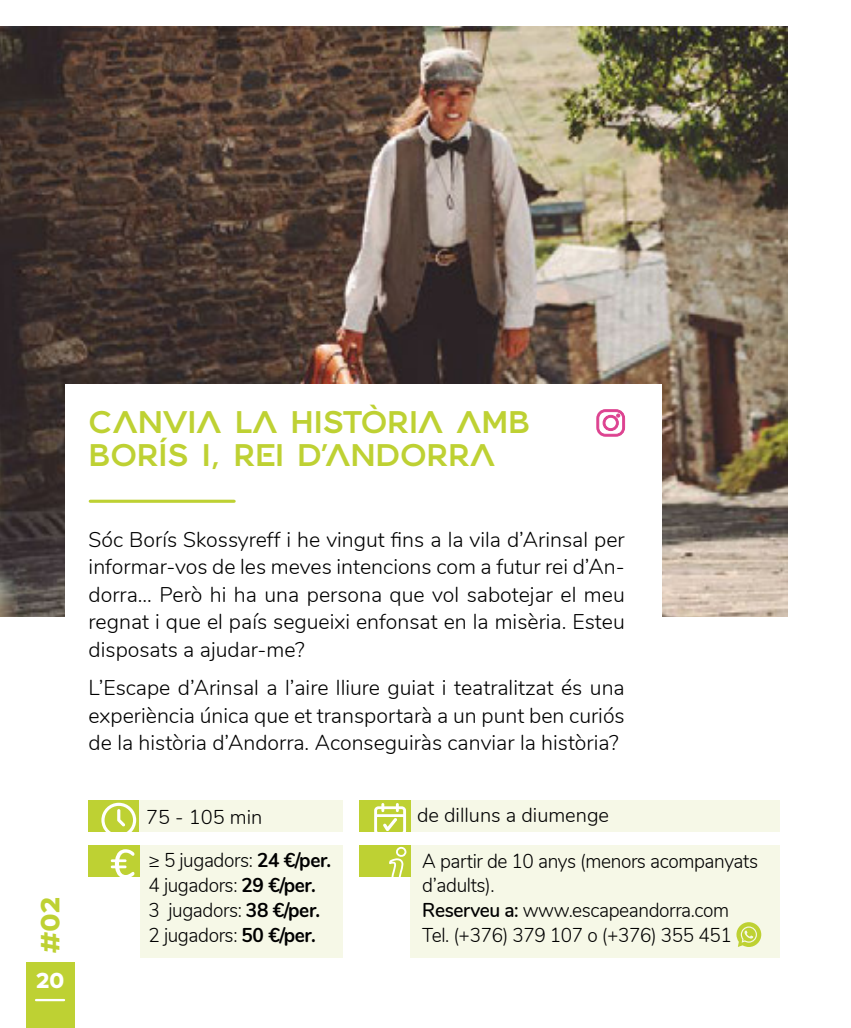
<style>
.page{position:relative;width:851px;height:1028px;background:#fff}
.page>*{position:absolute;margin:0;border:0;box-sizing:border-box;transform-origin:0 0}
.t1{font:31.25px/32.5px "Alterwave";letter-spacing:-.01em;color:#bed133}
.t2{font:700 26.25px "Alterwave";color:#bed133}
.t3{font:700 21.5px "Alterwave";color:#fff}
.t4{font:300 21.25px/27.5px "Nunito";color:#000;text-align:justify}
.t5{font:300 20px/24.5px "Nunito";letter-spacing:-.02em;color:#000;scale:.95 1}
.t6{font:300 20px "Nunito";color:#000}
.t7{font:300 20px "Nunito";letter-spacing:-.02em;color:#000}
.s1{font-weight:700}
.s2{font-weight:600}
</style>
<div class="page">
<img style="left:0;top:27px;width:787px;height:590px">
<div style="left:65px;top:384px;width:596px;height:279px;background:#fff"></div>
<div style="left:26px;top:962px;width:48px;height:66px;background:#bed133"></div>
<hr style="left:36px;top:999px;width:28px;height:2px;background:#fff">
<svg style="left:90px;top:499px;width:144px;height:4px"></svg>
<div style="left:410px;top:844px;width:370px;height:113px;background:#f6f8e7"></div>
<div style="left:359px;top:844px;width:51px;height:32px;background:#bed133"></div>
<svg style="left:389px;top:846px;width:18px;height:30px"></svg>
<div style="left:89px;top:845px;width:51px;height:32px;background:#bed133"></div>
<svg style="left:111px;top:849px;width:23px;height:28px"></svg>
<div style="left:140px;top:845px;width:202px;height:112px;background:#f6f8e7"></div>
<svg style="left:736px;top:922px;width:25px;height:25px"></svg>
<svg style="left:596px;top:409px;width:29px;height:27px"></svg>
<div style="left:89px;top:799px;width:51px;height:32px;background:#bed133"></div>
<svg style="left:101px;top:802px;width:35px;height:29px"></svg>
<div style="left:140px;top:799px;width:203px;height:32px;background:#f6f8e7"></div>
<div style="left:410px;top:799px;width:370px;height:32px;background:#f6f8e7"></div>
<div style="left:359px;top:799px;width:51px;height:32px;background:#bed133"></div>
<svg style="left:374px;top:803px;width:32px;height:28px"></svg>
<p class="t2" style="left:34px;top:955px;width:60px;rotate:-90deg">#02</p>
<p class="t3" style="left:36px;top:967px;width:30px">20</p>
<h1 class="t1" style="left:89px;top:408px;width:443px">CANVIA LA HISTÒRIA AMB<br>BORÍS I, REI D'ANDORRA</h1>
<p class="t4" style="left:89px;top:524px;width:537px">Sóc Borís Skossyreff i he vingut fins a la vila d’Arinsal per informar-vos de les meves intencions com a futur rei d’An&shy;dorra... Però hi ha una persona que vol sabotejar el meu regnat i que el país segueixi enfonsat en la misèria. Esteu disposats a ajudar-me?</p>
<p class="t4" style="left:89px;top:673px;width:537px">L’Escape d’Arinsal a l’aire lliure guiat i teatralitzat és una experiència única que et transportarà a un punt ben curiós de la història d’Andorra. Aconseguiràs canviar la història?</p>
<p class="t7" style="left:146px;top:802px;width:118px">75 - 105 min</p>
<p class="t6" style="left:417px;top:800px;width:193px">de dilluns a diumenge</p>
<p class="t5" style="left:148px;top:846px;width:194px">≥ 5 jugadors: <span class="s1">24 €/per.<br></span>4 jugadors: <span class="s1">29 €/per.<br></span>3 jugadors: <span class="s1">38 €/per.<br></span>2 jugadors: <span class="s1">50 €/per.</span></p>
<p class="t5" style="left:422px;top:848px;width:355px">A partir de 10 anys (menors acompanyats d’adults).<br><span class="s2">Reserveu a:</span> www.escapeandorra.com<br>Tel. (+376) 379 107 o (+376) 355 451</p>
</div>
